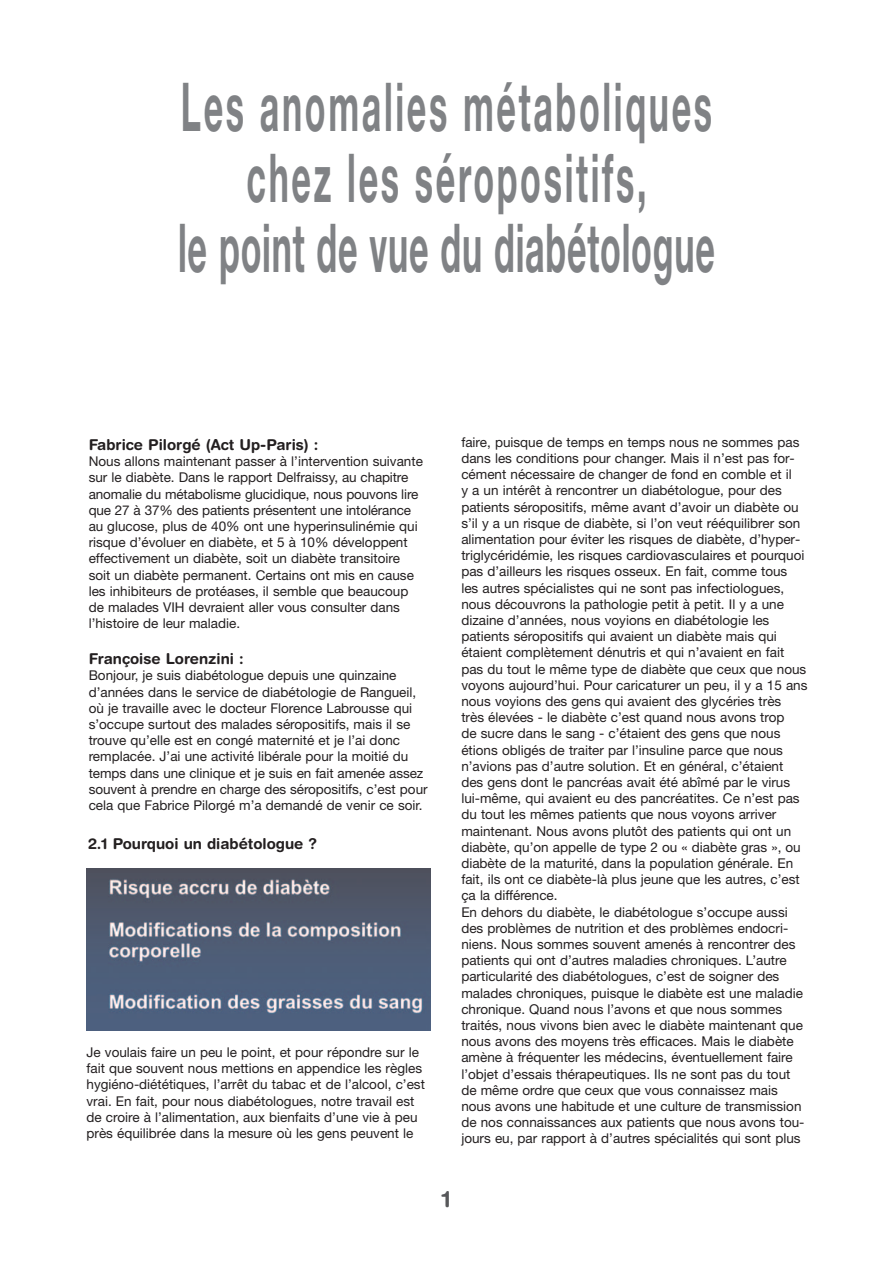
<style>
.page{position:relative;width:893px;height:1263px;background:#fff}
.page>*{position:absolute;margin:0;border:0;box-sizing:border-box;transform-origin:0 0}
.t1{font:700 67.5px/70.5px "Helvetica Neue";letter-spacing:.08em;color:#808285;text-align:center;scale:.5 1}
.t2{font:700 22.5px "Helvetica Rounded";color:#57585a}
.t3{font:700 15px "Helvetica Rounded";color:#231f20}
.t4{font:13.5px/16.2px "Helvetica Neue";color:#231f20}
</style>
<div class="page">
<img style="left:87px;top:868px;width:344px;height:162px">
<h1 class="t1" style="left:178px;top:78px;width:1075px">Les anomalies métaboliques chez les séropositifs,<br>le point de vue du diabétologue</h1>
<p class="t3" style="left:89px;top:439px;width:231px">Fabrice Pilorgé (Act Up-Paris) :</p>
<p class="t4" style="left:89px;top:455px;width:336px">Nous allons maintenant passer à l’intervention suivante sur le diabète. Dans le rapport Delfraissy, au chapitre anomalie du métabolisme glucidique, nous pouvons lire que 27 à 37% des patients présentent une intolérance au glucose, plus de 40% ont une hyperinsulinémie qui risque d’évoluer en diabète, et 5 à 10% développent effectivement un diabète, soit un diabète transitoire soit un diabète permanent. Certains ont mis en cause les inhibiteurs de protéases, il semble que beaucoup de malades VIH devraient aller vous consulter dans l’histoire de leur maladie.</p>
<p class="t3" style="left:89px;top:653px;width:157px">Françoise Lorenzini :</p>
<p class="t4" style="left:89px;top:669px;width:341px">Bonjour, je suis diabétologue depuis une quinzaine d’années dans le service de diabétologie de Rangueil, où je travaille avec le docteur Florence Labrousse qui s’occupe surtout des malades séropositifs, mais il se trouve qu’elle est en congé maternité et je l’ai donc remplacée. J’ai une activité libérale pour la moitié du temps dans une clinique et je suis en fait amenée assez souvent à prendre en charge des séropositifs, c’est pour cela que Fabrice Pilorgé m’a demandé de venir ce soir.</p>
<p class="t3" style="left:88px;top:838px;width:231px">2.1 Pourquoi un diabétologue ?</p>
<p class="t4" style="left:87px;top:1045px;width:340px">Je voulais faire un peu le point, et pour répondre sur le fait que souvent nous mettions en appendice les règles hygiéno-diététiques, l’arrêt du tabac et de l’alcool, c’est vrai. En fait, pour nous diabétologues, notre travail est de croire à l’alimentation, aux bienfaits d’une vie à peu près équilibrée dans la mesure où les gens peuvent le</p>
<p class="t4" style="left:461px;top:435px;width:348px">faire, puisque de temps en temps nous ne sommes pas dans les conditions pour changer. Mais il n’est pas for&shy;cément nécessaire de changer de fond en comble et il<br>y a un intérêt à rencontrer un diabétologue, pour des patients séropositifs, même avant d’avoir un diabète ou s’il y a un risque de diabète, si l’on veut rééquilibrer son alimentation pour éviter les risques de diabète, d’hyper&shy;triglycéridémie, les risques cardiovasculaires et pourquoi pas d’ailleurs les risques osseux. En fait, comme tous les autres spécialistes qui ne sont pas infectiologues, nous découvrons la pathologie petit à petit. Il y a une dizaine d’années, nous voyions en diabétologie les patients séropositifs qui avaient un diabète mais qui étaient complètement dénutris et qui n’avaient en fait pas du tout le même type de diabète que ceux que nous voyons aujourd’hui. Pour caricaturer un peu, il y a 15 ans nous voyions des gens qui avaient des glycéries très<br>très élevées - le diabète c’est quand nous avons trop<br>de sucre dans le sang - c’étaient des gens que nous étions obligés de traiter par l’insuline parce que nous n’avions pas d’autre solution. Et en général, c’étaient des gens dont le pancréas avait été abîmé par le virus lui-même, qui avaient eu des pancréatites. Ce n’est pas du tout les mêmes patients que nous voyons arriver maintenant. Nous avons plutôt des patients qui ont un diabète, qu’on appelle de type 2 ou « diabète gras », ou diabète de la maturité, dans la population générale. En fait, ils ont ce diabète-là plus jeune que les autres, c’est ça la différence.<br>En dehors du diabète, le diabétologue s’occupe aussi des problèmes de nutrition et des problèmes endocri&shy;niens. Nous sommes souvent amenés à rencontrer des patients qui ont d’autres maladies chroniques. L’autre particularité des diabétologues, c’est de soigner des malades chroniques, puisque le diabète est une maladie chronique. Quand nous l’avons et que nous sommes traités, nous vivons bien avec le diabète maintenant que nous avons des moyens très efficaces. Mais le diabète amène à fréquenter les médecins, éventuellement faire l’objet d’essais thérapeutiques. Ils ne sont pas du tout de même ordre que ceux que vous connaissez mais nous avons une habitude et une culture de transmission de nos connaissances aux patients que nous avons tou&shy;jours eu, par rapport à d’autres spécialités qui sont plus</p>
<h2 class="t2" style="left:442px;top:1190px;width:11px">1</h2>
</div>
